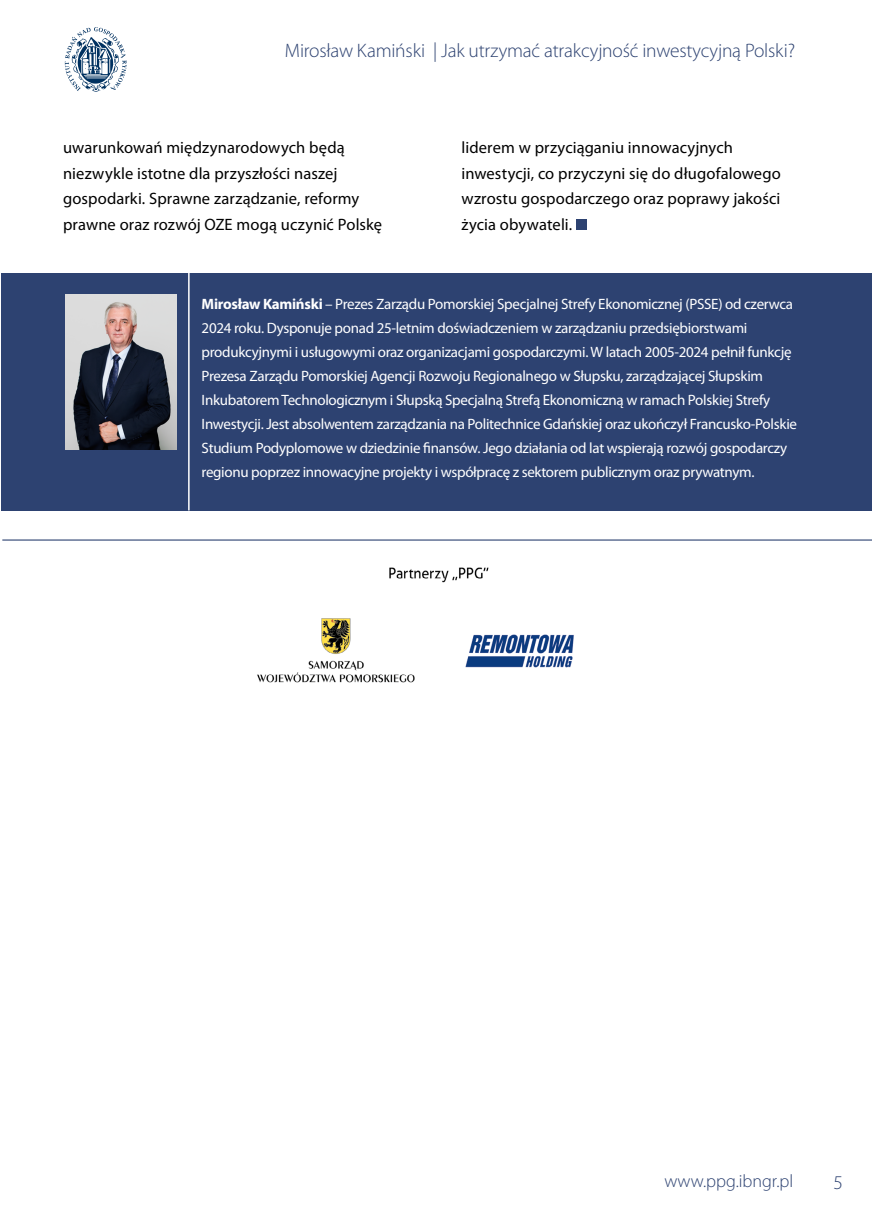
<style>
.page{position:relative;width:872px;height:1225px;background:#fff}
.page>*{position:absolute;margin:0;border:0;box-sizing:border-box;transform-origin:0 0}
.t1{font:300 19.5px "Myriad Pro";letter-spacing:-.01em;color:#2d4271}
.t2{font:300 18px "Myriad Pro";color:#2d4271}
.tekst_podstawowy{font:16.5px/25.5px "Myriad Pro";letter-spacing:.005em;color:#000}
.T_afiliacja_TYŁ_popr{font:15px/24px "Myriad Pro";letter-spacing:-.02em;color:#fff}
.s1{font-weight:700}
</style>
<div class="page">
<svg style="left:65px;top:27px;width:62px;height:65px"></svg>
<div style="left:576px;top:219px;width:11px;height:11px;background:#2d4271"></div>
<div style="left:2px;top:273px;width:870px;height:237px;background:#2d4271"></div>
<hr style="left:188px;top:272px;width:2px;height:238px;background:#fff">
<hr style="left:2px;top:539px;width:870px;height:1px;background:#2d4271">
<img style="left:389px;top:567px;width:100px;height:16px">
<img style="left:257px;top:618px;width:158px;height:65px">
<img style="left:465px;top:634px;width:109px;height:34px">
<img style="left:66px;top:294px;width:111px;height:155px">
<h1 class="t1" style="left:285px;top:39px;width:512px">Mirosław Kamiński | Jak utrzymać atrakcyjność inwestycyjną Polski?</h1>
<p class="tekst_podstawowy" style="left:63px;top:135px;width:320px">uwarunkowań międzynarodowych będą niezwykle istotne dla przyszłości naszej gospodarki. Sprawne zarządzanie, reformy prawne oraz rozwój OZE mogą uczynić Polskę</p>
<p class="tekst_podstawowy" style="left:461px;top:135px;width:321px">liderem w przyciąganiu innowacyjnych inwestycji, co przyczyni się do długofalowego wzrostu gospodarczego oraz poprawy jakości życia obywateli.</p>
<p class="T_afiliacja_TYŁ_popr" style="left:202px;top:292px;width:597px"><span class="s1">Mirosław Kamiński</span> – Prezes Zarządu Pomorskiej Specjalnej Strefy Ekonomicznej (PSSE) od czerwca 2024 roku. Dysponuje ponad 25-letnim doświadczeniem w zarządzaniu przedsiębiorstwami produkcyjnymi i usługowymi oraz organizacjami gospodarczymi. W latach 2005-2024 pełnił funkcję Prezesa Zarządu Pomorskiej Agencji Rozwoju Regionalnego w Słupsku, zarządzającej Słupskim Inkubatorem Technologicznym i Słupską Specjalną Strefą Ekonomiczną w ramach Polskiej Strefy Inwestycji. Jest absolwentem zarządzania na Politechnice Gdańskiej oraz ukończył Francusko-Polskie Studium Podyplomowe w dziedzinie finansów. Jego działania od lat wspierają rozwój gospodarczy regionu poprzez innowacyjne projekty i współpracę z sektorem publicznym oraz prywatnym.</p>
<p class="t2" style="left:664px;top:1170px;width:130px">www.ppg.ibngr.pl</p>
<h1 class="t1" style="left:833px;top:1170px;width:11px">5</h1>
</div>
